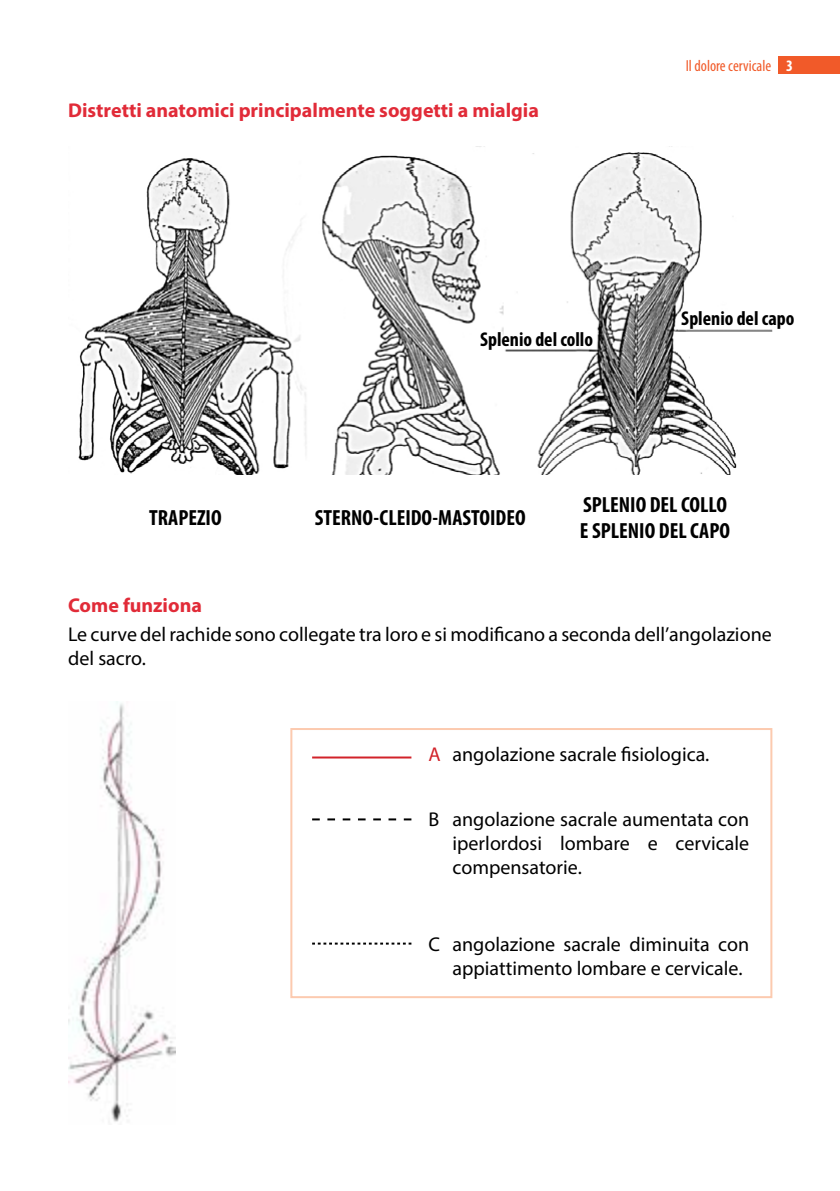
<style>
.page{position:relative;width:840px;height:1191px;background:#fff}
.page>*{position:absolute;margin:0;border:0;box-sizing:border-box;transform-origin:0 0}
.t1{font:700 condensed 22px/25.4px "Myriad Pro";color:#000}
.t2{font:20px/24px "Myriad Pro";color:#000}
.t3{font:700 20px "Myriad Pro";color:#e12b38}
.t4{font:700 condensed 20px "Myriad Pro";color:#000}
.t5{font:condensed 16px "Myriad Pro";color:#f15a29}
.s1{font-weight:700;color:#fff}
.s2{color:#d2232a}
</style>
<div class="page">
<div style="left:778px;top:56px;width:61px;height:17px;background:#f15a29"></div>
<div style="left:290px;top:728px;width:482px;height:270px;border:2px solid #fccaaf"></div>
<img style="left:78px;top:152px;width:694px;height:322px">
<img style="left:68px;top:701px;width:108px;height:421px">
<hr style="left:312px;top:756px;width:99px;height:2px;background:#d2232a">
<svg style="left:312px;top:818px;width:99px;height:2px"></svg>
<svg style="left:312px;top:942px;width:99px;height:2px"></svg>
<p class="t3" style="left:68px;top:97px;width:472px">Distretti anatomici principalmente soggetti a mialgia</p>
<p class="t4" style="left:479px;top:327px;width:114px">Splenio del collo</p>
<p class="t5" style="left:685px;top:56px;width:109px">Il dolore cervicale <span class="s1">3</span></p>
<p class="t4" style="left:681px;top:306px;width:115px">Splenio del capo</p>
<p class="t1" style="left:149px;top:504px;width:74px">TRAPEZIO</p>
<p class="t1" style="left:315px;top:504px;width:212px">STERNO-CLEIDO-MASTOIDEO</p>
<p class="t1" style="left:579px;top:492px;width:151px">SPLENIO DEL COLLO<br>E SPLENIO DEL CAPO</p>
<p class="t3" style="left:68px;top:592px;width:135px">Come funziona</p>
<p class="t2" style="left:68px;top:622px;width:704px">Le curve del rachide sono collegate tra loro e si modificano a seconda dell’angolazione del sacro.</p>
<p class="t2" style="left:428px;top:742px;width:282px"><span class="s2">A</span> angolazione sacrale fisiologica.</p>
<p class="t2" style="left:452px;top:807px;width:298px;text-align:justify;text-indent:-24px">B angolazione sacrale aumentata con iperlordosi lombare e cervicale compensatorie.</p>
<p class="t2" style="left:452px;top:932px;width:298px;text-indent:-24px">C angolazione sacrale diminuita con appiattimento lombare e cervicale.</p>
</div>
